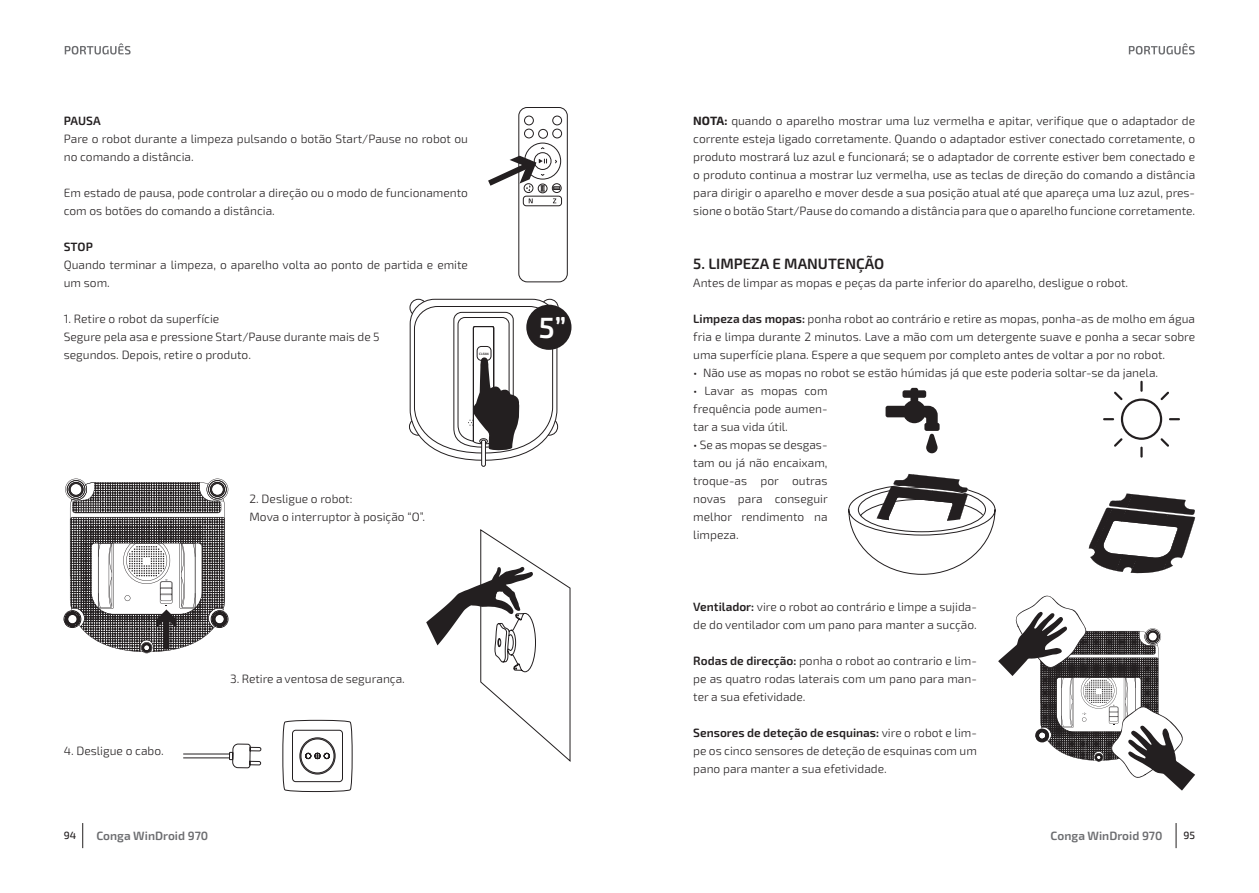
<style>
.page{position:relative;width:1259px;height:893px;background:#fff}
.page>*{position:absolute;margin:0;border:0;box-sizing:border-box;transform-origin:0 0}
.CUERPO{font:600 29.25px "Exo 2";color:#fff}
.t1{font:600 15px "Exo 2";color:#231f20}
.CUERPO-2{font:300 12px/18px "Exo 2";color:#231f20}
.CUERPO2{font:300 12px/18px "Exo 2";color:#231f20;text-align:justify}
.t2{font:600 12px "Exo 2";color:#6c6d70}
.CUERPO2-2{font:600 12px "Exo 2";letter-spacing:-.005em;color:#231f20}
.CUERPO-3{font:600 12px "Exo 2";color:#231f20}
.t3{font:500 10.5px "Exo 2";color:#231f20}
.t4{font:600 3.15px "Exo 2";color:#231f20}
.s1{font-weight:700}
.s2{font-weight:600}
</style>
<div class="page">
<svg style="left:1175px;top:823px;width:1px;height:25px"></svg>
<svg style="left:65px;top:43px;width:66px;height:12px"></svg>
<svg style="left:1128px;top:43px;width:66px;height:12px"></svg>
<svg style="left:488px;top:107px;width:80px;height:175px"></svg>
<svg style="left:409px;top:299px;width:149px;height:168px"></svg>
<div style="left:526px;top:305px;width:45px;height:45px;background:#231f20;border-radius:50%"></div>
<svg style="left:426px;top:529px;width:144px;height:232px"></svg>
<svg style="left:64px;top:479px;width:198px;height:370px"></svg>
<svg style="left:282px;top:719px;width:71px;height:73px"></svg>
<svg style="left:1088px;top:493px;width:107px;height:81px"></svg>
<svg style="left:1103px;top:381px;width:76px;height:77px"></svg>
<svg style="left:885px;top:388px;width:54px;height:65px"></svg>
<svg style="left:848px;top:474px;width:147px;height:101px"></svg>
<svg style="left:998px;top:595px;width:197px;height:196px"></svg>
<p class="CUERPO2-2" style="left:64px;top:113px;width:38px">PAUSA</p>
<p class="CUERPO-2" style="left:64px;top:130px;width:406px">Pare o robot durante a limpeza pulsando o botão Start/Pause no robot ou no comando a distância.</p>
<p class="CUERPO-2" style="left:64px;top:184px;width:406px">Em estado de pausa, pode controlar a direção ou o modo de funcionamento com os botões do comando a distância.</p>
<p class="CUERPO-3" style="left:64px;top:239px;width:31px">STOP</p>
<p class="CUERPO-2" style="left:64px;top:256px;width:406px">Quando terminar a limpeza, o aparelho volta ao ponto de partida e emite um som.</p>
<p class="CUERPO-2" style="left:64px;top:310px;width:157px">1. Retire o robot da superfície</p>
<p class="CUERPO-2" style="left:64px;top:328px;width:317px">Segure pela asa e pressione Start/Pause durante mais de 5 segundos. Depois, retire o produto.</p>
<p class="t4" style="left:479px;top:352px;width:11px">CLEAN</p>
<p class="CUERPO" style="left:539px;top:310px;width:29px">5”</p>
<p class="CUERPO-2" style="left:249px;top:490px;width:104px">2. Desligue o robot:</p>
<p class="CUERPO-2" style="left:249px;top:508px;width:177px">Mova o interruptor à posição “O”.</p>
<p class="CUERPO-2" style="left:64px;top:742px;width:102px">4. Desligue o cabo.</p>
<p class="CUERPO-2" style="left:230px;top:670px;width:176px">3. Retire a ventosa de segurança.</p>
<p class="CUERPO-2" style="left:693px;top:112px;width:503px;text-align:justify"><span class="s1">NOTA:</span> quando o aparelho mostrar uma luz vermelha e apitar, verifique que o adaptador de corrente esteja ligado corretamente. Quando o adaptador estiver conectado corretamente, o produto mostrará luz azul e funcionará; se o adaptador de corrente estiver bem conectado e o produto continua a mostrar luz vermelha, use as teclas de direção do comando a distância para dirigir o aparelho e mover desde a sua posição atual até que apareça uma luz azul, pres&shy;sione o botão Start/Pause do comando a distância para que o aparelho funcione corretamente.</p>
<p class="t1" style="left:693px;top:254px;width:193px">5. LIMPEZA E MANUTENÇÃO</p>
<p class="CUERPO2" style="left:693px;top:274px;width:436px">Antes de limpar as mopas e peças da parte inferior do aparelho, desligue o robot.</p>
<p class="CUERPO2" style="left:693px;top:310px;width:503px"><span class="s2">Limpeza das mopas:</span> ponha robot ao contrário e retire as mopas, ponha-as de molho em água fria e limpa durante 2 minutos. Lave a mão com um detergente suave e ponha a secar sobre uma superfície plana. Espere a que sequem por completo antes de voltar a por no robot.</p>
<p class="CUERPO2" style="left:693px;top:364px;width:466px">• Não use as mopas no robot se estão húmidas já que este poderia soltar-se da janela.</p>
<p class="CUERPO2" style="left:693px;top:382px;width:136px">• Lavar as mopas com frequência pode aumen&shy;tar a sua vida útil.</p>
<p class="CUERPO2" style="left:693px;top:436px;width:136px">• Se as mopas se desgas&shy;tam ou já não encaixam, troque-as por outras novas para conseguir melhor rendimento na limpeza.</p>
<p class="CUERPO-2" style="left:693px;top:598px;width:285px"><span class="s2">Ventilador:</span> vire o robot ao contrário e limpe a sujida&shy;de do ventilador com um pano para manter a sucção.</p>
<p class="CUERPO-2" style="left:693px;top:652px;width:285px;text-align:justify"><span class="s2">Rodas de direcção:</span> ponha o robot ao contrario e lim&shy;pe as quatro rodas laterais com um pano para man&shy;ter a sua efetividade.</p>
<p class="CUERPO-2" style="left:693px;top:724px;width:285px;text-align:justify"><span class="s2">Sensores de deteção de esquinas:</span> vire o robot e lim&shy;pe os cinco sensores de deteção de esquinas com um pano para manter a sua efetividade.</p>
<p class="t3" style="left:64px;top:829px;width:14px">94</p>
<p class="t2" style="left:96px;top:828px;width:113px">Conga WinDroid 970</p>
<p class="t2" style="left:1050px;top:828px;width:113px">Conga WinDroid 970</p>
<p class="t3" style="left:1183px;top:829px;width:13px">95</p>
</div>
